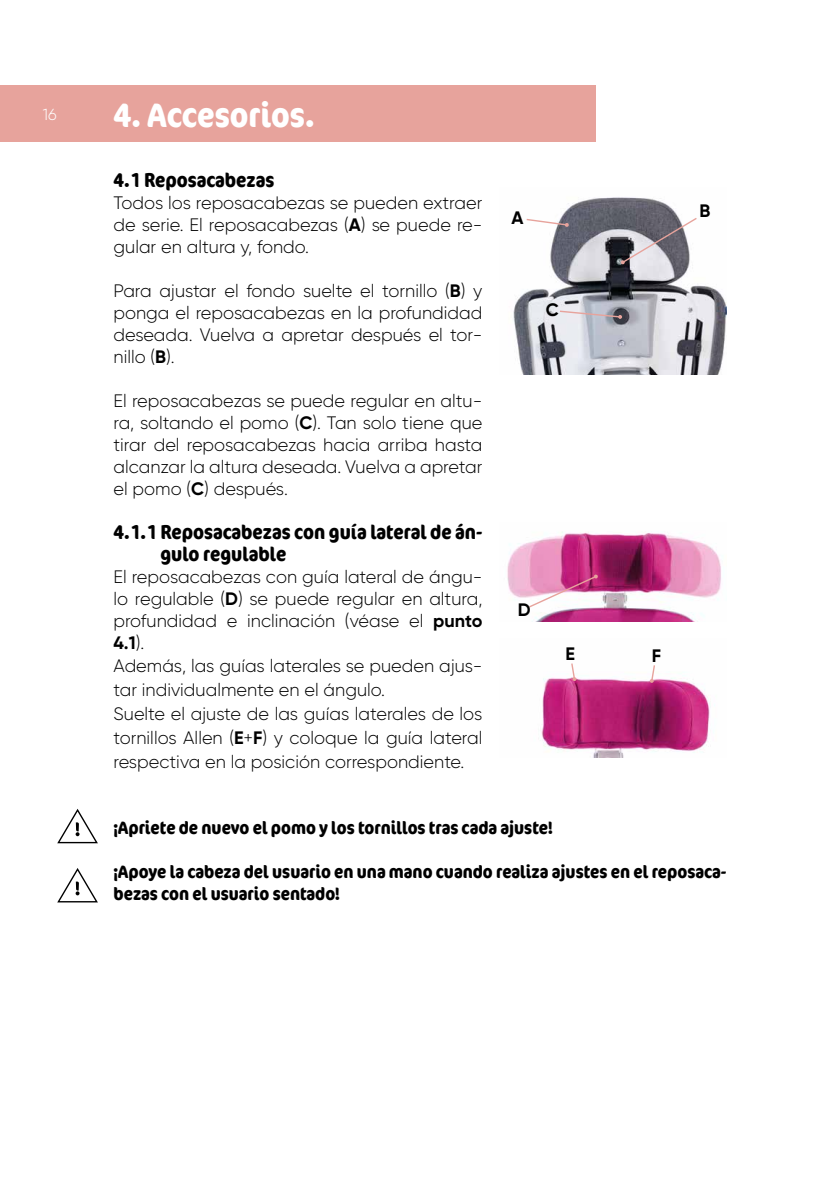
<style>
.page{position:relative;width:840px;height:1191px;background:#fff}
.page>*{position:absolute;margin:0;border:0;box-sizing:border-box;transform-origin:0 0}
.t1{font:700 condensed 34px "Cocon Offc Pro";color:#fff}
.t2{font:700 condensed 20px/22px "Cocon Offc Pro";color:#000}
.t3{font:300 18px/22px "Gilroy";color:#000;text-align:justify}
.t4{font:700 condensed 18px/22px "Cocon Offc Pro";color:#000}
.t5{font:700 18px "Gilroy";color:#000}
.t6{font:300 16px "Gilroy";color:#fff}
.s1{font-weight:700}
</style>
<div class="page">
<div style="left:0;top:85px;width:595px;height:57px;background:#e7a39c"></div>
<svg style="left:57px;top:809px;width:41px;height:34px"></svg>
<img style="left:507px;top:532px;width:214px;height:89px">
<svg style="left:527px;top:574px;width:70px;height:34px"></svg>
<svg style="left:57px;top:868px;width:41px;height:34px"></svg>
<img style="left:541px;top:677px;width:174px;height:80px">
<svg style="left:570px;top:663px;width:6px;height:18px"></svg>
<svg style="left:649px;top:665px;width:6px;height:18px"></svg>
<img style="left:513px;top:197px;width:213px;height:177px">
<svg style="left:558px;top:310px;width:63px;height:9px"></svg>
<svg style="left:620px;top:216px;width:78px;height:48px;background:#97949b"></svg>
<svg style="left:525px;top:218px;width:43px;height:9px"></svg>
<p class="t6" style="left:43px;top:104px;width:15px">16</p>
<h1 class="t1" style="left:113px;top:91px;width:203px">4. Accesorios.</h1>
<p class="t2" style="left:113px;top:168px;width:162px">4.1 Reposacabezas</p>
<p class="t3" style="left:113px;top:191px;width:370px">Todos los reposacabezas se pueden extraer de serie. El reposacabezas (<span class="s1">A</span>) se puede re&shy;gular en altura y, fondo.</p>
<p class="t3" style="left:113px;top:279px;width:370px">Para ajustar el fondo suelte el tornillo (<span class="s1">B</span>) y ponga el reposacabezas en la profundidad deseada. Vuelva a apretar después el tor&shy;nillo (<span class="s1">B</span>).</p>
<p class="t3" style="left:113px;top:389px;width:370px">El reposacabezas se puede regular en altu&shy;ra, soltando el pomo (<span class="s1">C</span>). Tan solo tiene que tirar del reposacabezas hacia arriba hasta alcanzar la altura deseada. Vuelva a apretar el pomo (<span class="s1">C</span>) después.</p>
<p class="t2" style="left:160px;top:520px;width:323px;text-indent:-47px">4.1.1 Reposacabezas con guía lateral de án&shy;gulo regulable</p>
<p class="t3" style="left:113px;top:564px;width:370px;line-height:23.2px;text-align:left">El reposacabezas con guía lateral de ángu&shy;lo regulable (<span class="s1">D</span>) se puede regular en altura, profundidad e inclinación (véase el <span class="s1">punto 4.1</span>).<br>Además, las guías laterales se pueden ajus&shy;tar individualmente en el ángulo.<br>Suelte el ajuste de las guías laterales de los tornillos Allen (<span class="s1">E</span>+<span class="s1">F</span>) y coloque la guía lateral respectiva en la posición correspondiente.</p>
<p class="t5" style="left:511px;top:207px;width:14px">A</p>
<p class="t5" style="left:545px;top:299px;width:15px">C</p>
<p class="t5" style="left:517px;top:598px;width:14px">D</p>
<p class="t5" style="left:565px;top:642px;width:11px">E</p>
<p class="t5" style="left:651px;top:644px;width:11px">F</p>
<p class="t5" style="left:699px;top:200px;width:12px">B</p>
<p class="t4" style="left:113px;top:816px;width:440px">¡Apriete de nuevo el pomo y los tornillos tras cada ajuste!</p>
<p class="t4" style="left:113px;top:860px;width:614px">¡Apoye la cabeza del usuario en una mano cuando realiza ajustes en el reposaca&shy;bezas con el usuario sentado!</p>
</div>
